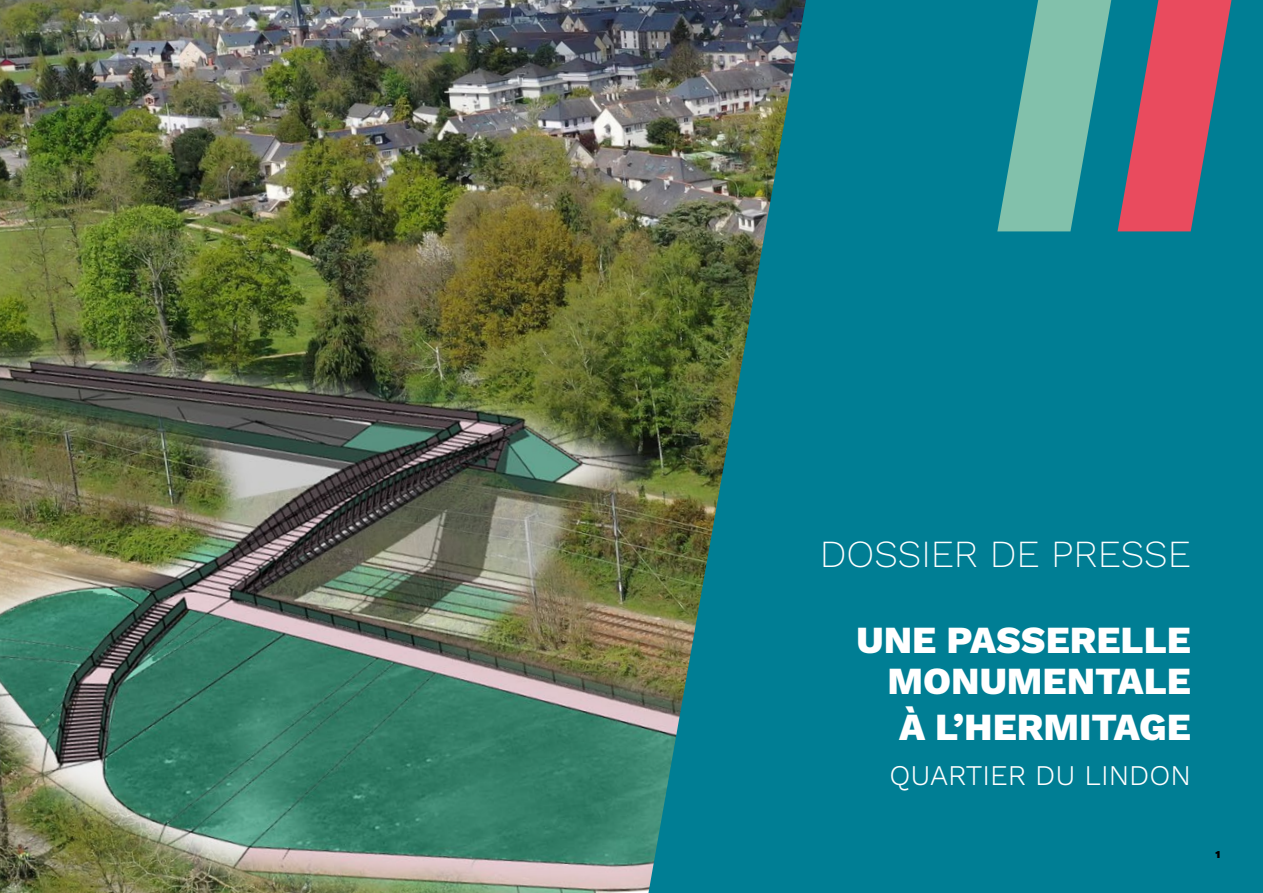
<style>
.page{position:relative;width:1263px;height:893px;background:#fff}
.page>*{position:absolute;margin:0;border:0;box-sizing:border-box;transform-origin:0 0}
.t1{font:800 38.25px/40.5px "Work Sans";color:#fff;text-align:right}
.t2{font:200 38.25px "Work Sans";color:#fff}
.t3{font:300 28.5px "Work Sans";color:#fff}
.t4{font:900 10.5px "Work Sans";color:#000}
</style>
<div class="page">
<img style="left:0;top:0;width:648px;height:893px">
<svg style="left:648px;top:0;width:615px;height:893px;background:#0e7b89"></svg>
<svg style="left:997px;top:0;width:114px;height:231px;background:#53a8a2"></svg>
<svg style="left:1117px;top:0;width:114px;height:231px;background:#955d71"></svg>
<p class="t2" style="left:820px;top:531px;width:372px">DOSSIER DE PRESSE</p>
<p class="t1" style="left:856px;top:622px;width:336px">UNE PASSERELLE<br>MONUMENTALE</p>
<p class="t1" style="left:899px;top:709px;width:293px">À L’HERMITAGE</p>
<p class="t3" style="left:889px;top:758px;width:303px">QUARTIER DU LINDON</p>
<p class="t4" style="left:1215px;top:849px;width:6px">1</p>
</div>
